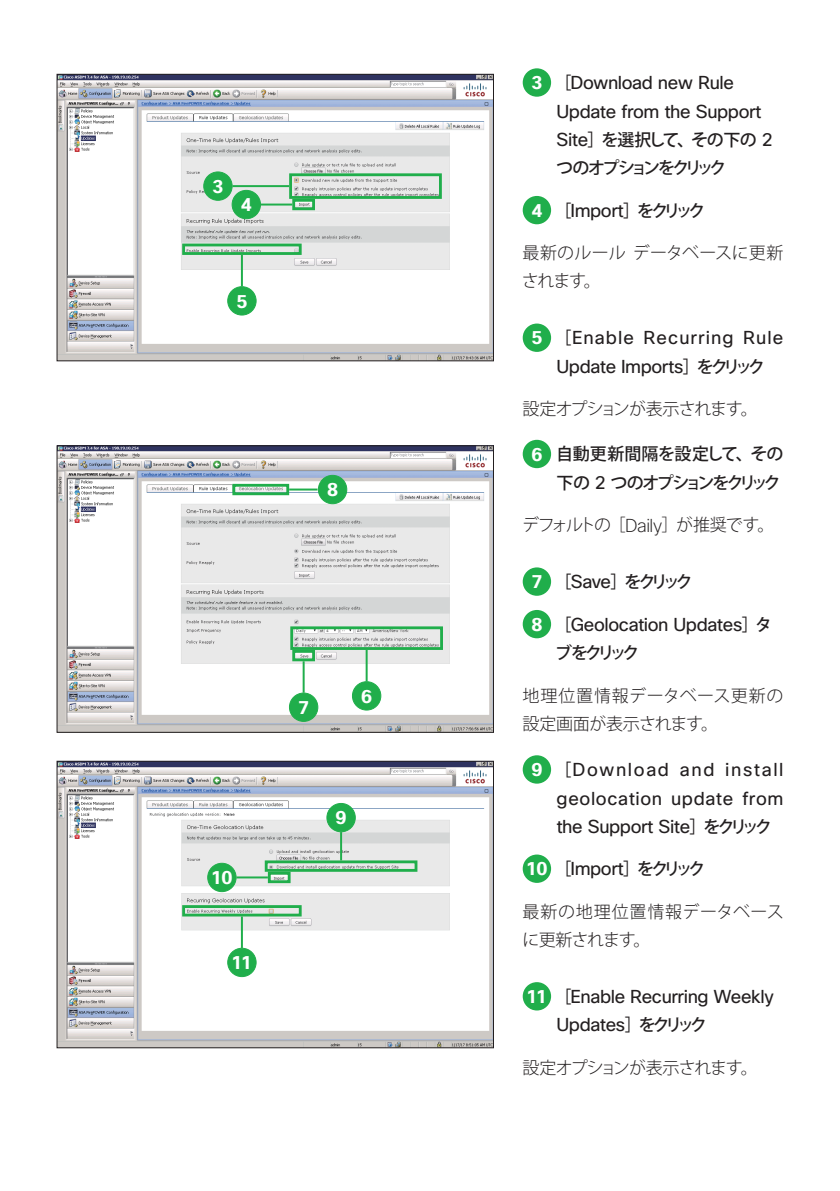
<style>
.page{position:relative;width:840px;height:1191px;background:#fff}
.page>*{position:absolute;margin:0;border:0;box-sizing:border-box;transform-origin:0 0}
.t1{font:700 18.4px "Cisco Sans";color:#fff}
.t2{font:18.2px/28.4px "Cisco Sans";letter-spacing:-.015em;color:#231f20}
.t3{font:18.2px/28.4px "Cisco Sans";letter-spacing:.05em;color:#231f20;text-align:center}
.t4{font:500 17px "Koz Go Pro";letter-spacing:-.165em;color:#231f20}
.t5{font:300 17px "Koz Go Pro";letter-spacing:-.055em;color:#231f20}
.t6{font:500 17px/28.4px "Koz Go Pro";letter-spacing:-.075em;color:#231f20;text-align:right}
.t7{font:500 17px/28.4px "Koz Go Pro";letter-spacing:-.135em;color:#231f20}
.t8{font:300 17px/28.4px "Koz Go Pro";letter-spacing:-.025em;color:#231f20}
.t9{font:300 17px/28.4px "Koz Go Pro";letter-spacing:.025em;color:#231f20}
.t10{font:300 17px/28.4px "Koz Go Pro";color:#231f20}
.t11{font:300 17px "Koz Go Pro";letter-spacing:-.075em;color:#231f20}
.s1{font-weight:700;font-size:18.4px;color:#fff}
.s2{font-family:"Koz Go Pro";font-weight:500;font-size:17px}
.s3{font-family:"Cisco Sans";font-weight:400;font-size:18.2px}
.s4{font-family:"Cisco Sans";font-weight:700;font-size:18.4px;color:#fff}
.s5{font-family:"Cisco Sans";font-weight:200;font-size:18.2px}
</style>
<div class="page">
<img style="left:59px;top:76px;width:432px;height:283px">
<div style="left:57px;top:74px;width:436px;height:287px;border:1px solid #231f20"></div>
<div style="left:522px;top:68px;width:28px;height:29px;background:#20ae4b;border-radius:50%"></div>
<div style="left:522px;top:196px;width:28px;height:28px;background:#20ae4b;border-radius:50%"></div>
<div style="left:522px;top:323px;width:28px;height:29px;background:#20ae4b;border-radius:50%"></div>
<div style="left:289px;top:173px;width:152px;height:26px;border:3px solid #20ae4b"></div>
<div style="left:292px;top:199px;width:23px;height:11px;border:3px solid #20ae4b"></div>
<div style="left:182px;top:243px;width:119px;height:12px;border:3px solid #20ae4b"></div>
<hr style="left:232px;top:185px;width:57px;height:2px;background:#20ae4b">
<hr style="left:261px;top:203px;width:31px;height:2px;background:#20ae4b">
<hr style="left:241px;top:255px;width:2px;height:31px;background:#20ae4b">
<div style="left:204px;top:172px;width:28px;height:28px;background:#20ae4b;border-radius:50%"></div>
<div style="left:203px;top:172px;width:29px;height:29px;border:1px solid #20ae4b;border-radius:50%"></div>
<div style="left:232px;top:190px;width:28px;height:29px;background:#20ae4b;border-radius:50%"></div>
<div style="left:232px;top:190px;width:29px;height:29px;border:1px solid #20ae4b;border-radius:50%"></div>
<div style="left:227px;top:287px;width:29px;height:28px;background:#20ae4b;border-radius:50%"></div>
<div style="left:227px;top:286px;width:29px;height:29px;border:1px solid #20ae4b;border-radius:50%"></div>
<img style="left:59px;top:447px;width:432px;height:283px">
<div style="left:57px;top:445px;width:436px;height:287px;border:1px solid #231f20"></div>
<div style="left:522px;top:440px;width:28px;height:28px;background:#20ae4b;border-radius:50%"></div>
<div style="left:522px;top:567px;width:28px;height:29px;background:#20ae4b;border-radius:50%"></div>
<div style="left:522px;top:610px;width:28px;height:28px;background:#20ae4b;border-radius:50%"></div>
<div style="left:290px;top:626px;width:152px;height:24px;border:3px solid #20ae4b"></div>
<div style="left:292px;top:650px;width:23px;height:11px;border:3px solid #20ae4b"></div>
<hr style="left:365px;top:650px;width:2px;height:31px;background:#20ae4b">
<hr style="left:302px;top:661px;width:2px;height:32px;background:#20ae4b">
<div style="left:289px;top:693px;width:28px;height:28px;background:#20ae4b;border-radius:50%"></div>
<div style="left:289px;top:693px;width:29px;height:28px;border:1px solid #20ae4b;border-radius:50%"></div>
<div style="left:352px;top:681px;width:28px;height:29px;background:#20ae4b;border-radius:50%"></div>
<div style="left:352px;top:681px;width:29px;height:29px;border:1px solid #20ae4b;border-radius:50%"></div>
<div style="left:232px;top:484px;width:57px;height:11px;border:3px solid #20ae4b"></div>
<hr style="left:289px;top:488px;width:28px;height:2px;background:#20ae4b">
<div style="left:318px;top:475px;width:28px;height:29px;background:#20ae4b;border-radius:50%"></div>
<div style="left:318px;top:475px;width:29px;height:29px;border:1px solid #20ae4b;border-radius:50%"></div>
<img style="left:59px;top:763px;width:432px;height:283px">
<div style="left:57px;top:761px;width:436px;height:287px;border:1px solid #231f20"></div>
<div style="left:264px;top:860px;width:153px;height:11px;border:3px solid #20ae4b"></div>
<div style="left:268px;top:871px;width:22px;height:12px;border:3px solid #20ae4b"></div>
<div style="left:182px;top:905px;width:119px;height:11px;border:3px solid #20ae4b"></div>
<hr style="left:340px;top:832px;width:2px;height:28px;background:#20ae4b">
<hr style="left:236px;top:876px;width:32px;height:2px;background:#20ae4b">
<hr style="left:241px;top:916px;width:2px;height:32px;background:#20ae4b">
<div style="left:327px;top:803px;width:28px;height:28px;background:#20ae4b;border-radius:50%"></div>
<div style="left:326px;top:803px;width:29px;height:29px;border:1px solid #20ae4b;border-radius:50%"></div>
<div style="left:207px;top:863px;width:29px;height:28px;background:#20ae4b;border-radius:50%"></div>
<div style="left:207px;top:863px;width:29px;height:29px;border:1px solid #20ae4b;border-radius:50%"></div>
<div style="left:227px;top:948px;width:29px;height:28px;background:#20ae4b;border-radius:50%"></div>
<div style="left:227px;top:948px;width:29px;height:29px;border:1px solid #20ae4b;border-radius:50%"></div>
<div style="left:522px;top:755px;width:28px;height:28px;background:#20ae4b;border-radius:50%"></div>
<div style="left:522px;top:854px;width:28px;height:29px;background:#20ae4b;border-radius:50%"></div>
<div style="left:522px;top:982px;width:28px;height:28px;background:#20ae4b;border-radius:50%"></div>
<p class="t1" style="left:212px;top:174px;width:13px">3</p>
<p class="t1" style="left:241px;top:193px;width:13px">4</p>
<p class="t1" style="left:236px;top:289px;width:13px">5</p>
<p class="t1" style="left:327px;top:478px;width:13px">8</p>
<p class="t1" style="left:211px;top:865px;width:23px">10</p>
<p class="t1" style="left:231px;top:950px;width:22px">11</p>
<p class="t1" style="left:298px;top:695px;width:13px">7</p>
<p class="t1" style="left:361px;top:684px;width:13px">6</p>
<p class="t1" style="left:335px;top:806px;width:13px">9</p>
<p class="t2" style="left:556px;top:69px;width:206px;text-indent:-25px"><span class="s1">3</span> <span class="s2">［</span>Download new Rule<br>Update from the Support</p>
<p class="t7" style="left:556px;top:126px;width:218px"><span class="s3">Site</span>］を選択して、その下の <span class="s3">2</span>つのオプションをクリック</p>
<p class="t4" style="left:531px;top:199px;width:175px"><span class="s4">4</span> ［<span class="s3">Import</span>］をクリック</p>
<p class="t10" style="left:521px;top:239px;width:263px">最新のルールデータベースに更新されます。</p>
<p class="t3" style="left:531px;top:324px;width:253px"><span class="s1">5</span> <span class="s2">［</span>Enable Recurring Rule<br>Update Imports<span class="s2">］をクリック</span></p>
<p class="t5" style="left:522px;top:398px;width:236px">設定オプションが表示されます。</p>
<p class="t6" style="left:531px;top:441px;width:253px"><span class="s4">6</span> 自動更新間隔を設定して、その下の <span class="s3">2</span> つのオプションをクリック</p>
<p class="t11" style="left:521px;top:514px;width:254px">デフォルトの［<span class="s5">Daily</span>］が推奨です。</p>
<p class="t4" style="left:531px;top:571px;width:163px"><span class="s4">7</span> ［<span class="s3">Save</span>］をクリック</p>
<p class="t2" style="left:531px;top:611px;width:242px"><span class="s1">8</span> <span class="s2">［</span>Geolocation Updates<span class="s2">］タ</span></p>
<p class="t4" style="left:555px;top:642px;width:86px">ブをクリック</p>
<p class="t8" style="left:522px;top:681px;width:262px">地理位置情報データベース更新の設定画面が表示されます。</p>
<p class="t2" style="left:556px;top:756px;width:228px;text-align:justify;text-indent:-25px"><span class="s1">9</span> <span class="s2">［</span>Download and install geolocation update from the Support Site<span class="s2">］をクリック</span></p>
<p class="t4" style="left:526px;top:858px;width:181px"><span class="s4">10</span> ［<span class="s3">Import</span>］をクリック</p>
<p class="t9" style="left:522px;top:897px;width:263px">最新の地理位置情報データベースに更新されます。</p>
<p class="t2" style="left:556px;top:983px;width:219px;text-indent:-30px"><span class="s1">11</span> <span class="s2">［</span>Enable Recurring Weekly<br>Updates<span class="s2">］をクリック</span></p>
<p class="t5" style="left:522px;top:1056px;width:236px">設定オプションが表示されます。</p>
</div>
